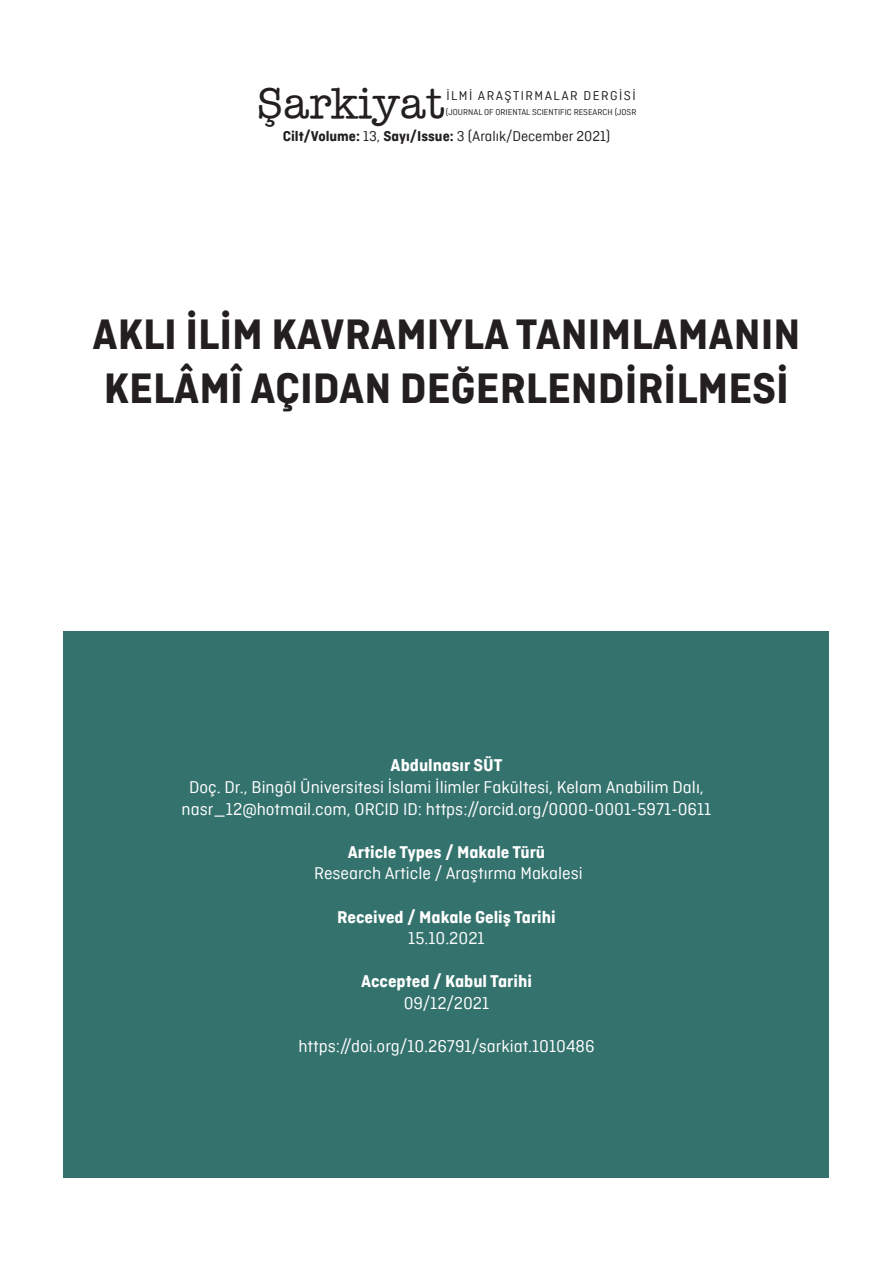
<style>
.page{position:relative;width:893px;height:1263px;background:#fff}
.page>*{position:absolute;margin:0;border:0;box-sizing:border-box;transform-origin:0 0}
.Anabaşlık{font:700 45px/54px "Ciutadella";color:#231f20}
.t1{font:40.5px "arkiyat Font";color:#231f20}
.Yazı_Kunye{font:18px/21.6px "Ciutadella";color:#fff;text-align:center}
.Yazı_Kunye-2{font:700 18px "Ciutadella";color:#fff}
.Yazar_Adi{font:700 18px "Ciutadella";color:#fff}
.t2{font:15px "Ciutadella";color:#231f20}
.t3{font:13.5px "Ciutadella";letter-spacing:.11em;color:#231f20}
.t4{font:9px "Ciutadella";color:#231f20}
.s1{font-weight:700}
</style>
<div class="page">
<div style="left:64px;top:631px;width:765px;height:547px;background:#34726d"></div>
<h2 class="t1" style="left:257px;top:84px;width:189px">Şarkiyat</h2>
<p class="t3" style="left:446px;top:88px;width:191px">İLMİ ARAŞTIRMALAR DERGİSİ</p>
<p class="t4" style="left:446px;top:107px;width:192px">)JOURNAL OF ORIENTAL SCIENTIFIC RESEARCH (JOSR</p>
<p class="t2" style="left:283px;top:128px;width:329px"><span class="s1">Cilt/Volume:</span> 13, <span class="s1">Sayı/Issue:</span> 3 (Aralık/December 2021)</p>
<p class="Anabaşlık" style="left:93px;top:307px;width:709px">AKLI İLIM KAVRAMIYLA TANIMLAMANIN<br>KELÂMÎ AÇIDAN DEĞERLENDIRILMESI</p>
<p class="Yazar_Adi" style="left:391px;top:755px;width:113px">Abdulnasır SÜT</p>
<p class="Yazı_Kunye" style="left:182px;top:776px;width:531px">Doç. Dr., Bingöl Üniversitesi İslami İlimler Fakültesi, Kelam Anabilim Dalı, nasr_12@hotmail.com, ORCID ID: https://orcid.org/0000-0001-5971-0611</p>
<p class="Yazı_Kunye-2" style="left:348px;top:841px;width:199px">Article Types / Makale Türü</p>
<p class="Yazı_Kunye" style="left:314px;top:862px;width:270px">Research Article / Araştırma Makalesi</p>
<p class="Yazı_Kunye-2" style="left:337px;top:906px;width:220px">Received / Makale Geliş Tarihi</p>
<p class="Yazı_Kunye" style="left:408px;top:927px;width:78px">15.10.2021</p>
<p class="Yazı_Kunye-2" style="left:361px;top:971px;width:172px">Accepted / Kabul Tarihi</p>
<p class="Yazı_Kunye" style="left:404px;top:992px;width:87px">09/12/2021</p>
<p class="Yazı_Kunye" style="left:298px;top:1035px;width:298px">https://doi.org/10.26791/sarkiat.1010486</p>
</div>
